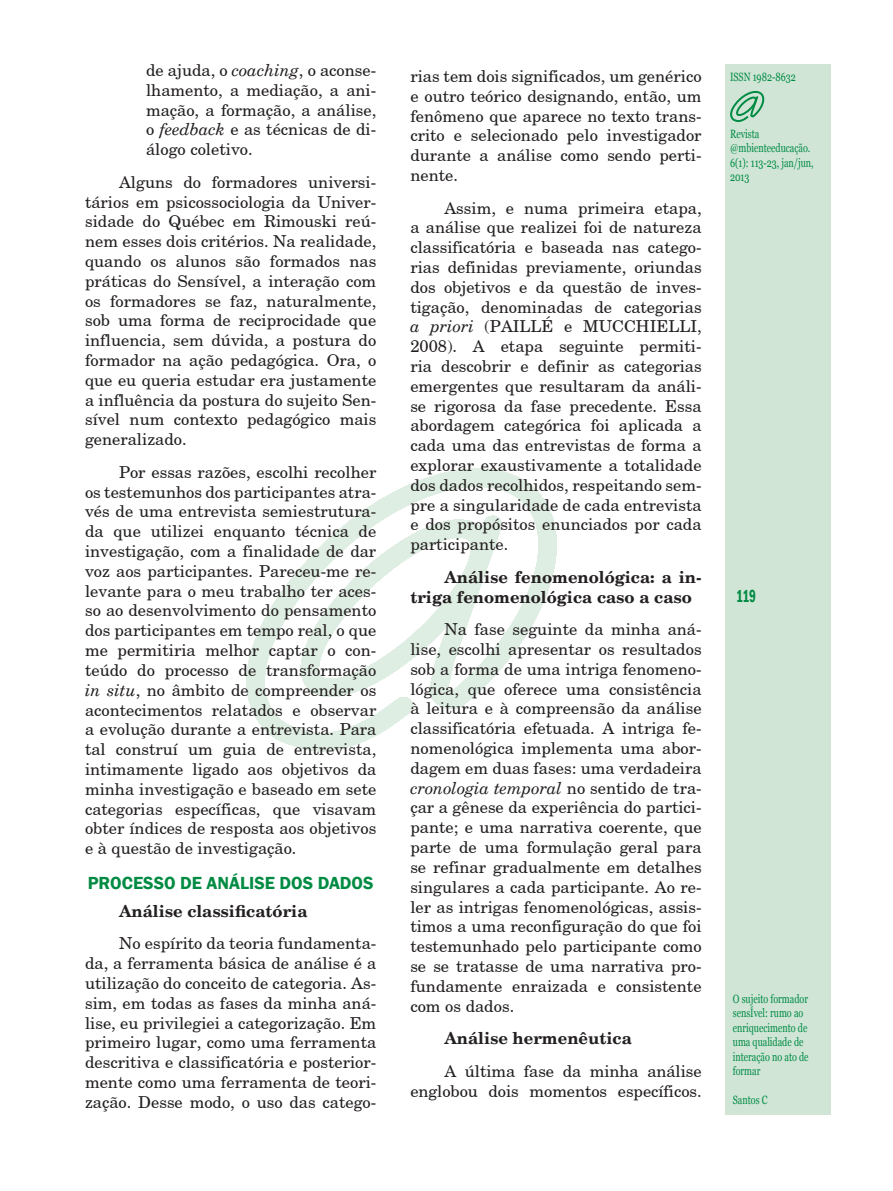
<style>
.page{position:relative;width:893px;height:1191px;background:#fff}
.page>*{position:absolute;margin:0;border:0;box-sizing:border-box;transform-origin:0 0}
.titulo_02{font:600 18px "Franklin Gothic";color:#008b43}
.t1{font:600 condensed 18px "Franklin Gothic";color:#008b43;scale:.75 1}
.texto_miolo_01{font:16.5px/19.8px "New Century Schoolbook";color:#231f20;text-align:justify}
.texto_miolo_01-2{font:700 16.5px/19.8px "New Century Schlbk";color:#231f20}
.t2{font:12px/14.4px "Georgia";color:#008b43;scale:.75 1}
.s1{font-style:italic}
</style>
<div class="page">
<div style="left:725px;top:64px;width:105px;height:1050px;background:#d1e5d7"></div>
<svg style="left:246px;top:468px;width:311px;height:284px"></svg>
<svg style="left:730px;top:91px;width:35px;height:31px"></svg>
<p class="texto_miolo_01" style="left:146px;top:60px;width:232px">de ajuda, o <span class="s1">coaching</span>, o aconse&shy;lhamento, a mediação, a ani&shy;mação, a formação, a análise, o <span class="s1">feedback</span> e as técnicas de di&shy;álogo coletivo.</p>
<p class="texto_miolo_01" style="left:85px;top:171px;width:293px;text-indent:34px">Alguns do formadores universi&shy;tários em psicossociologia da Univer&shy;sidade do Québec em Rimouski reú&shy;nem esses dois critérios. Na realidade, quando os alunos são formados nas práticas do Sensível, a interação com os formadores se faz, naturalmente, sob uma forma de reciprocidade que influencia, sem dúvida, a postura do formador na ação pedagógica. Ora, o que eu queria estudar era justamente a influência da postura do sujeito Sen&shy;sível num contexto pedagógico mais generalizado.</p>
<p class="texto_miolo_01" style="left:85px;top:461px;width:293px;text-indent:34px">Por essas razões, escolhi recolher os testemunhos dos participantes atra&shy;vés de uma entrevista semiestrutura&shy;da que utilizei enquanto técnica de investigação, com a finalidade de dar voz aos participantes. Pareceu-me re&shy;levante para o meu trabalho ter aces&shy;so ao desenvolvimento do pensamento dos participantes em tempo real, o que me permitiria melhor captar o con&shy;teúdo do processo de transformação <span class="s1">in situ</span>, no âmbito de compreender os acontecimentos relatados e observar a evolução durante a entrevista. Para tal construí um guia de entrevista, intimamente ligado aos objetivos da minha investigação e baseado em sete categorias específicas, que visavam obter índices de resposta aos objetivos e à questão de investigação.</p>
<p class="titulo_02" style="left:88px;top:871px;width:287px">PROCESSO DE ANÁLISE DOS DADOS</p>
<p class="texto_miolo_01-2" style="left:119px;top:901px;width:190px">Análise classificatória</p>
<p class="texto_miolo_01" style="left:85px;top:933px;width:293px;text-indent:34px">No espírito da teoria fundamenta&shy;da, a ferramenta básica de análise é a utilização do conceito de categoria. As&shy;sim, em todas as fases da minha aná&shy;lise, eu privilegiei a categorização. Em primeiro lugar, como uma ferramenta descritiva e classificatória e posterior&shy;mente como uma ferramenta de teori&shy;zação. Desse modo, o uso das catego-</p>
<p class="texto_miolo_01" style="left:410px;top:66px;width:293px">rias tem dois significados, um genérico e outro teórico designando, então, um fenômeno que aparece no texto trans&shy;crito e selecionado pelo investigador durante a análise como sendo perti&shy;nente.</p>
<p class="texto_miolo_01" style="left:410px;top:197px;width:293px;text-indent:34px">Assim, e numa primeira etapa, a análise que realizei foi de natureza classificatória e baseada nas catego&shy;rias definidas previamente, oriundas dos objetivos e da questão de inves&shy;tigação, denominadas de categorias <span class="s1">a priori</span> (PAILLÉ e MUCCHIELLI, 2008). A etapa seguinte permiti&shy;ria descobrir e definir as categorias emergentes que resultaram da análi&shy;se rigorosa da fase precedente. Essa abordagem categórica foi aplicada a cada uma das entrevistas de forma a explorar exaustivamente a totalidade dos dados recolhidos, respeitando sem&shy;pre a singularidade de cada entrevista e dos propósitos enunciados por cada participante.</p>
<p class="texto_miolo_01-2" style="left:410px;top:567px;width:293px;text-indent:34px">Análise fenomenológica: a in&shy;triga fenomenológica caso a caso</p>
<p class="texto_miolo_01" style="left:410px;top:619px;width:293px;text-indent:34px">Na fase seguinte da minha aná&shy;lise, escolhi apresentar os resultados sob a forma de uma intriga fenomeno&shy;lógica, que oferece uma consistência à leitura e à compreensão da análise classificatória efetuada. A intriga fe&shy;nomenológica implementa uma abor&shy;dagem em duas fases: uma verdadeira <span class="s1">cronologia temporal</span> no sentido de tra&shy;çar a gênese da experiência do partici&shy;pante; e uma narrativa coerente, que parte de uma formulação geral para se refinar gradualmente em detalhes singulares a cada participante. Ao re&shy;ler as intrigas fenomenológicas, assis&shy;timos a uma reconfiguração do que foi testemunhado pelo participante como se se tratasse de uma narrativa pro&shy;fundamente enraizada e consistente com os dados.</p>
<p class="texto_miolo_01-2" style="left:444px;top:1028px;width:189px">Análise hermenêutica</p>
<p class="texto_miolo_01" style="left:410px;top:1060px;width:293px;text-align:right">A última fase da minha análise englobou dois momentos específicos.</p>
<p class="t2" style="left:730px;top:69px;width:89px">ISSN 1982-8632</p>
<p class="t2" style="left:730px;top:127px;width:113px">Revista @mbienteeducação.<br>6(1): 113-23, jan/jun,<br>2013</p>
<p class="t1" style="left:736px;top:583px;width:28px">119</p>
<p class="t2" style="left:733px;top:992px;width:103px">O sujeito formador sensÍvel: rumo ao enriquecimento de uma qualidade de interação no ato de formar</p>
<p class="t2" style="left:733px;top:1092px;width:48px">Santos C</p>
</div>
